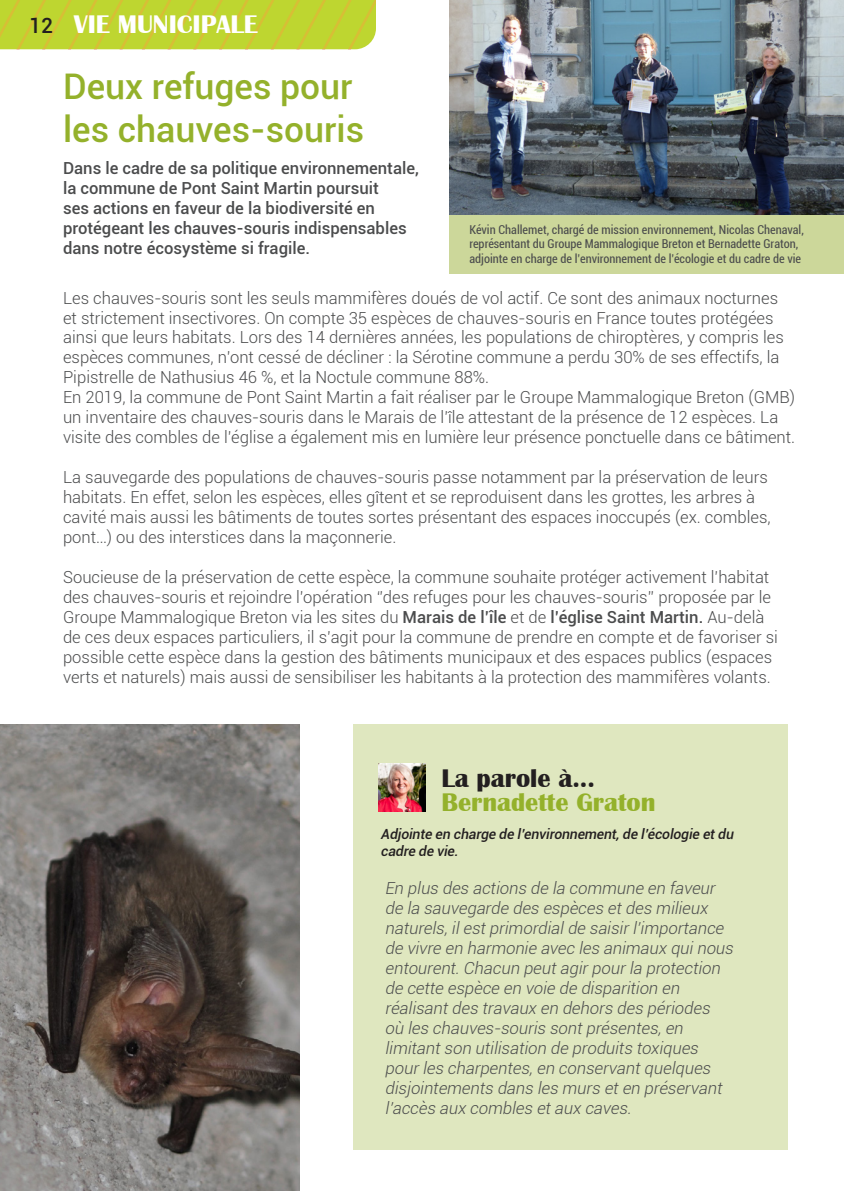
<style>
.page{position:relative;width:844px;height:1191px;background:#fff}
.page>*{position:absolute;margin:0;border:0;box-sizing:border-box;transform-origin:0 0}
.t1{font:500 35.35px/42.4px "Roboto";color:#94b12b}
.t2{font:700 26.25px "Britannic";color:#94b12b}
.t3{font:700 26.25px "Britannic";color:#fff}
.t4{font:700 26.25px "Britannic";color:#231f20}
.t5{font:300 16.62px/19.9px "Roboto";color:#4b4c4d}
.t6{font:italic 300 16.62px/19.9px "Roboto";color:#4b4c4d}
.t7{font:500 16.62px/19.9px "Roboto";color:#4b4c4d}
.t8{font:italic 500 14px/16.8px "Roboto";color:#231f20}
.t9{font:condensed 12.25px/14.7px "Roboto";color:#4b4c4d}
.s1{font-family:"Roboto";font-weight:500;font-size:21px;color:#231f20}
.s2{font-weight:500}
</style>
<div class="page">
<img style="left:450px;top:0;width:393px;height:216px">
<div style="left:353px;top:724px;width:435px;height:426px;background:#dfe7bf"></div>
<svg style="left:0;top:0;width:376px;height:49px;background:#c1d331"></svg>
<img style="left:0;top:724px;width:299px;height:467px">
<div style="left:449px;top:216px;width:394px;height:58px;background:#ccd79a"></div>
<img style="left:378px;top:764px;width:47px;height:47px">
<h2 class="t3" style="left:29px;top:10px;width:230px"><span class="s1">12</span> VIE MUNICIPALE</h2>
<h1 class="t1" style="left:63px;top:64px;width:302px">Deux refuges pour les chauves-souris</h1>
<p class="t7" style="left:63px;top:158px;width:357px">Dans le cadre de sa politique environnementale, la commune de Pont Saint Martin poursuit<br>ses actions en faveur de la biodiversité en protégeant les chauves-souris indispensables dans notre écosystème si fragile.</p>
<p class="t9" style="left:469px;top:222px;width:336px">Kévin Challemet, chargé de mission environnement, Nicolas Chenaval, représentant du Groupe Mammalogique Breton et Bernadette Graton, adjointe en charge de l’environnement de l’écologie et du cadre de vie</p>
<p class="t5" style="left:63px;top:287px;width:733px">Les chauves-souris sont les seuls mammifères doués de vol actif. Ce sont des animaux nocturnes et strictement insectivores. On compte 35 espèces de chauves-souris en France toutes protégées ainsi que leurs habitats. Lors des 14 dernières années, les populations de chiroptères, y compris les espèces communes, n’ont cessé de décliner : la Sérotine commune a perdu 30% de ses effectifs, la Pipistrelle de Nathusius 46 %, et la Noctule commune 88%.<br>En 2019, la commune de Pont Saint Martin a fait réaliser par le Groupe Mammalogique Breton (GMB) un inventaire des chauves-souris dans le Marais de l’île attestant de la présence de 12 espèces. La visite des combles de l’église a également mis en lumière leur présence ponctuelle dans ce bâtiment.</p>
<p class="t5" style="left:63px;top:467px;width:709px">La sauvegarde des populations de chauves-souris passe notamment par la préservation de leurs habitats. En effet, selon les espèces, elles gîtent et se reproduisent dans les grottes, les arbres à cavité mais aussi les bâtiments de toutes sortes présentant des espaces inoccupés (ex. combles, pont…) ou des interstices dans la maçonnerie.</p>
<p class="t5" style="left:63px;top:566px;width:716px">Soucieuse de la préservation de cette espèce, la commune souhaite protéger activement l’habitat des chauves-souris et rejoindre l’opération ‘’des refuges pour les chauves-souris’’ proposée par le Groupe Mammalogique Breton via les sites du <span class="s2">Marais de l’île</span> et de <span class="s2">l’église Saint Martin.</span> Au-delà de ces deux espaces particuliers, il s’agit pour la commune de prendre en compte et de favoriser si possible cette espèce dans la gestion des bâtiments municipaux et des espaces publics (espaces verts et naturels) mais aussi de sensibiliser les habitants à la protection des mammifères volants.</p>
<h2 class="t4" style="left:441px;top:763px;width:155px">La parole à...</h2>
<h2 class="t2" style="left:441px;top:787px;width:215px">Bernadette Graton</h2>
<p class="t8" style="left:380px;top:825px;width:357px">Adjointe en charge de l’environnement,de l’écologie etdu cadre de vie.</p>
<p class="t6" style="left:385px;top:877px;width:353px">En plus des actions de la commune en faveur de la sauvegarde des espèces etdes milieux naturels,ilestprimordialde saisirl’importance de vivre en harmonie avec les animaux quinous entourent.Chacun peutagirpourla protection de cette espèce en voie de disparition en réalisantdes travaux en dehors des périodes où les chauves-souris sontprésentes,en limitantson utilisation de produits toxiques pourles charpentes,en conservantquelques disjointements dans les murs eten préservant l’accès aux combles etaux caves.</p>
</div>
